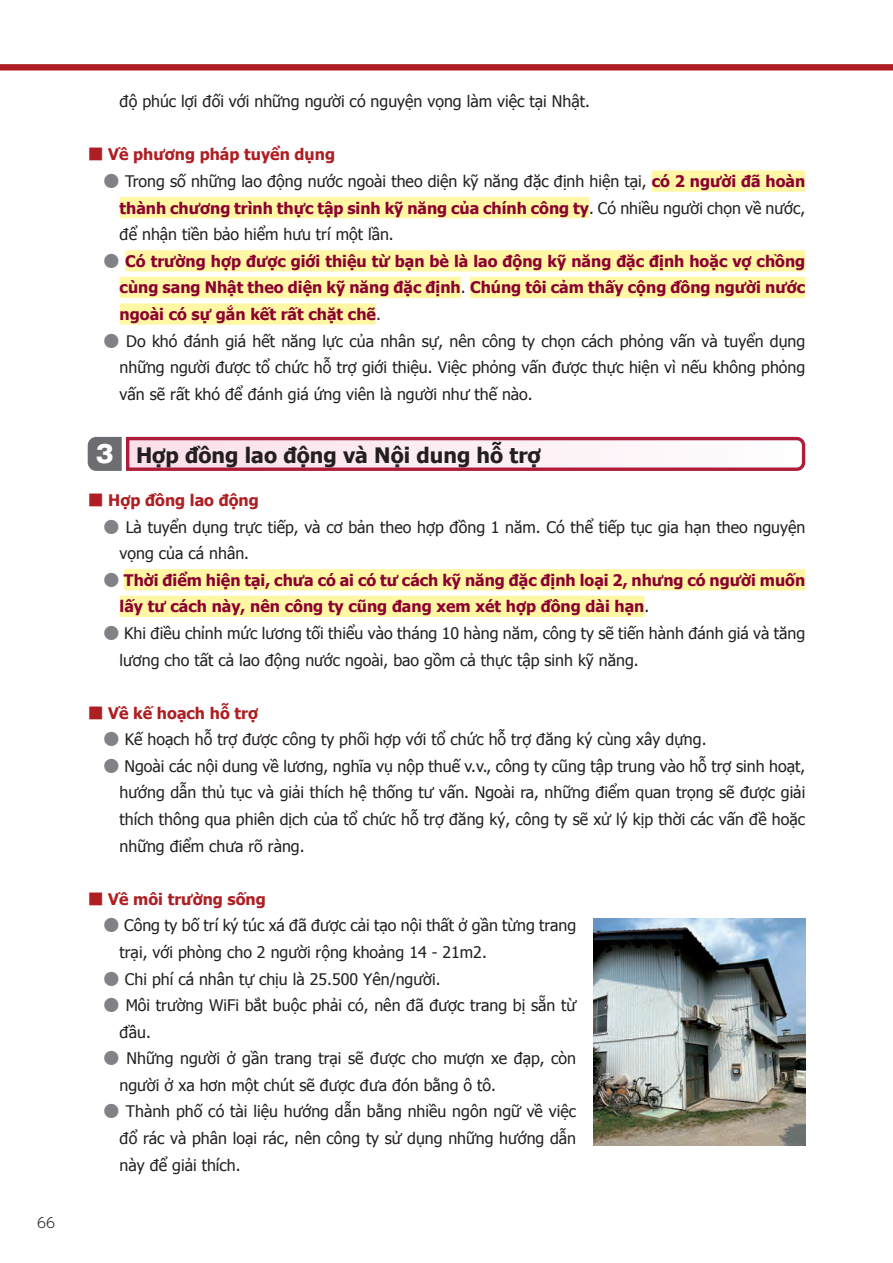
<style>
.page{position:relative;width:893px;height:1263px;background:#fff}
.page>*{position:absolute;margin:0;border:0;box-sizing:border-box;transform-origin:0 0}
.t1{font:700 21.3px "Tahoma";color:#231f20}
.t2{font:15.9px/26.5px "Tahoma";color:#231f20}
.t3{font:700 15.9px/26.5px "Tahoma";color:#8b012f;text-align:justify}
.t4{font:700 15.9px "Tahoma";color:#af1e22}
.t5{font:300 13.8px "UD Shin Go Pro";color:#231f20}
.s1{font-family:"Koz Min Pr 6 N";font-weight:400}
.s2{font-family:"UD Shin Go Pro";font-weight:500;color:#808285}
.s3{font-weight:700;color:#8b012f}
.s4{font-weight:400;color:#231f20}
.s5{font-family:"Gothic MB101 Pro";font-weight:800;font-size:23.4px;color:#fff}
</style>
<div class="page">
<div style="left:0;top:64px;width:893px;height:7px;background:#af1e22"></div>
<div style="left:652px;top:170px;width:153px;height:22px;background:#fff7a4"></div>
<div style="left:120px;top:197px;width:469px;height:21px;background:#fff7a4"></div>
<div style="left:125px;top:250px;width:680px;height:21px;background:#fff7a4"></div>
<div style="left:120px;top:277px;width:341px;height:21px;background:#fff7a4"></div>
<div style="left:470px;top:277px;width:335px;height:21px;background:#fff7a4"></div>
<div style="left:120px;top:303px;width:256px;height:22px;background:#fff7a4"></div>
<div style="left:124px;top:569px;width:681px;height:21px;background:#fff7a4"></div>
<div style="left:120px;top:596px;width:524px;height:21px;background:#fff7a4"></div>
<svg style="left:88px;top:436px;width:718px;height:35px"></svg>
<img style="left:593px;top:918px;width:212px;height:228px">
<p class="t5" style="left:37px;top:1212px;width:20px">66</p>
<p class="t2" style="left:120px;top:88px;width:472px">độ phúc lợi đối với những người có nguyện vọng làm việc tại Nhật.</p>
<p class="t4" style="left:88px;top:144px;width:249px"><span class="s1">■</span> Về phương pháp tuyển dụng</p>
<p class="t2" style="left:120px;top:167px;width:687px;text-align:justify;text-indent:-16px"><span class="s2">●</span> Trong số những lao động nước ngoài theo diện kỹ năng đặc định hiện tại, <span class="s3">có 2 người đã hoàn thành chương trình thực tập sinh kỹ năng của chính công ty</span>. Có nhiều người chọn về nước, để nhận tiền bảo hiểm hưu trí một lần.</p>
<p class="t3" style="left:120px;top:247px;width:687px;text-indent:-16px"><span class="s2">●</span> Có trường hợp được giới thiệu từ bạn bè là lao động kỹ năng đặc định hoặc vợ chồng cùng sang Nhật theo diện kỹ năng đặc định<span class="s4">.</span> Chúng tôi cảm thấy cộng đồng người nước ngoài có sự gắn kết rất chặt chẽ<span class="s4">.</span></p>
<p class="t2" style="left:120px;top:327px;width:687px;text-align:justify;text-indent:-16px"><span class="s2">●</span> Do khó đánh giá hết năng lực của nhân sự, nên công ty chọn cách phỏng vấn và tuyển dụng những người được tổ chức hỗ trợ giới thiệu. Việc phỏng vấn được thực hiện vì nếu không phỏng vấn sẽ rất khó để đánh giá ứng viên là người như thế nào.</p>
<h1 class="t1" style="left:96px;top:440px;width:447px"><span class="s5">3</span> Hợp đồng lao động và Nội dung hỗ trợ</h1>
<p class="t4" style="left:88px;top:489px;width:173px"><span class="s1">■</span> Hợp đồng lao động</p>
<p class="t2" style="left:120px;top:513px;width:687px;text-indent:-16px"><span class="s2">●</span> Là tuyển dụng trực tiếp, và cơ bản theo hợp đồng 1 năm. Có thể tiếp tục gia hạn theo nguyện vọng của cá nhân.</p>
<p class="t3" style="left:120px;top:566px;width:687px;text-indent:-16px"><span class="s2">●</span> Thời điểm hiện tại, chưa có ai có tư cách kỹ năng đặc định loại 2, nhưng có người muốn lấy tư cách này, nên công ty cũng đang xem xét hợp đồng dài hạn<span class="s4">.</span></p>
<p class="t2" style="left:120px;top:619px;width:687px;text-indent:-16px"><span class="s2">●</span> Khi điều chỉnh mức lương tối thiểu vào tháng 10 hàng năm, công ty sẽ tiến hành đánh giá và tăng lương cho tất cả lao động nước ngoài, bao gồm cả thực tập sinh kỹ năng.</p>
<p class="t4" style="left:88px;top:702px;width:172px"><span class="s1">■</span> Về kế hoạch hỗ trợ</p>
<p class="t2" style="left:104px;top:725px;width:604px"><span class="s2">●</span> Kế hoạch hỗ trợ được công ty phối hợp với tổ chức hỗ trợ đăng ký cùng xây dựng.</p>
<p class="t2" style="left:120px;top:752px;width:687px;text-align:justify;text-indent:-16px"><span class="s2">●</span> Ngoài các nội dung về lương, nghĩa vụ nộp thuế v.v., công ty cũng tập trung vào hỗ trợ sinh hoạt, hướng dẫn thủ tục và giải thích hệ thống tư vấn. Ngoài ra, những điểm quan trọng sẽ được giải thích thông qua phiên dịch của tổ chức hỗ trợ đăng ký, công ty sẽ xử lý kịp thời các vấn đề hoặc những điểm chưa rõ ràng.</p>
<p class="t4" style="left:88px;top:888px;width:180px"><span class="s1">■</span> Về môi trường sống</p>
<p class="t2" style="left:120px;top:911px;width:458px;text-indent:-16px"><span class="s2">●</span> Công ty bố trí ký túc xá đã được cải tạo nội thất ở gần từng trang trại, với phòng cho 2 người rộng khoảng 14 - 21m2.</p>
<p class="t2" style="left:104px;top:965px;width:338px"><span class="s2">●</span> Chi phí cá nhân tự chịu là 25.500 Yên/người.</p>
<p class="t2" style="left:120px;top:991px;width:458px;text-indent:-16px"><span class="s2">●</span> Môi trường WiFi bắt buộc phải có, nên đã được trang bị sẵn từ đầu.</p>
<p class="t2" style="left:120px;top:1044px;width:458px;text-indent:-16px"><span class="s2">●</span> Những người ở gần trang trại sẽ được cho mượn xe đạp, còn người ở xa hơn một chút sẽ được đưa đón bằng ô tô.</p>
<p class="t2" style="left:120px;top:1098px;width:458px;text-align:justify;text-indent:-16px"><span class="s2">●</span> Thành phố có tài liệu hướng dẫn bằng nhiều ngôn ngữ về việc đổ rác và phân loại rác, nên công ty sử dụng những hướng dẫn này để giải thích.</p>
</div>
